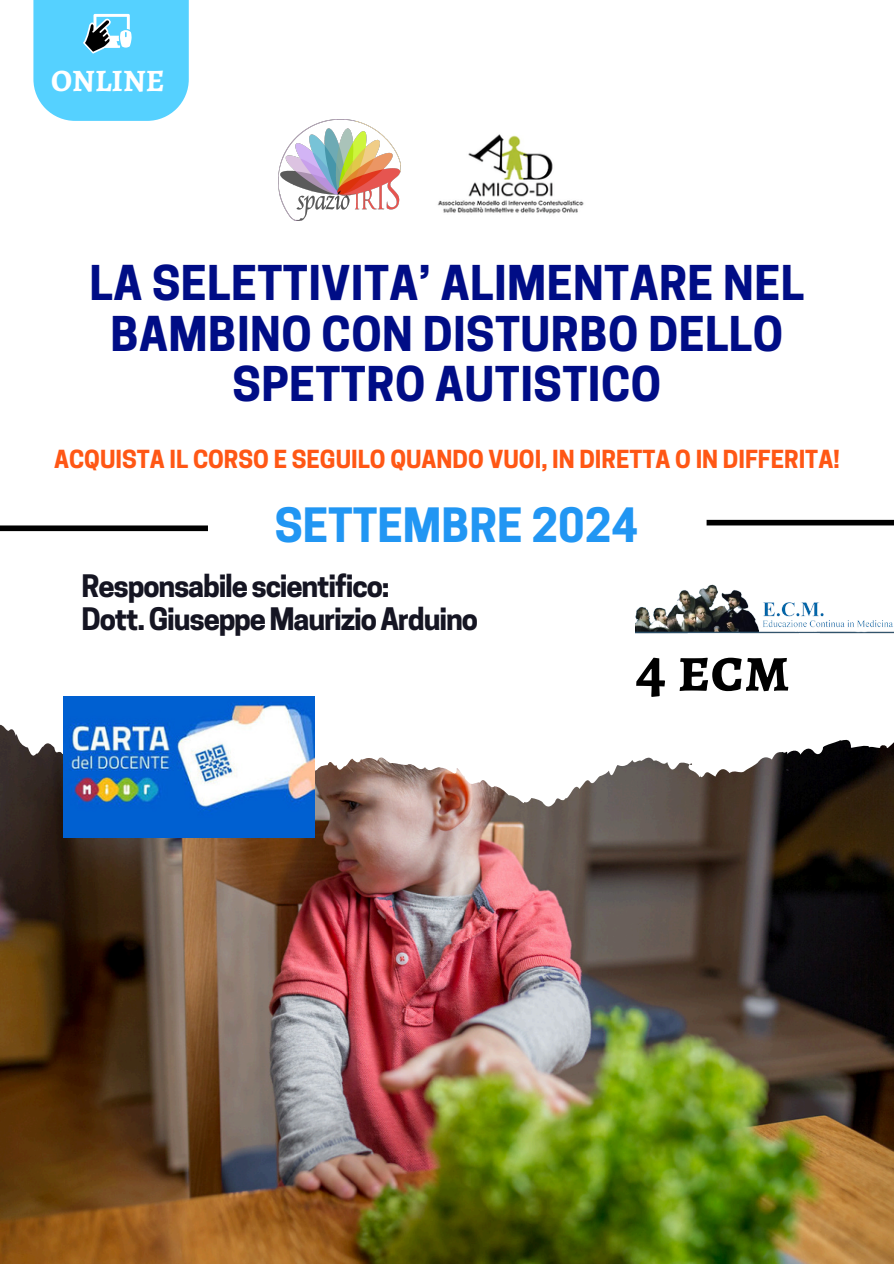
<style>
.page{position:relative;width:894px;height:1264px;background:#fff}
.page>*{position:absolute;margin:0;border:0;box-sizing:border-box;transform-origin:0 0}
.t1{font:700 64.35px "Alegreya SC";color:#000}
.t2{font:700 45px/50.7px "Cooper Hewitt";letter-spacing:.01em;color:#000d86;text-align:center}
.t3{font:700 44.4px "Cooper Hewitt";color:#2196f3}
.t4{font:700 31.2px "Alegreya SC";color:#fff}
.t5{font:700 29.1px/32.2px "Cooper Hewitt";letter-spacing:-.04em;color:#151522}
.t6{font:700 23.4px "Cooper Hewitt";color:#ff5715}
</style>
<div class="page">
<img style="left:0;top:809px;width:893px;height:454px">
<svg style="left:0;top:519px;width:893px;height:290px"></svg>
<img style="left:635px;top:576px;width:258px;height:68px">
<div style="left:0;top:525px;width:208px;height:6px;background:#000"></div>
<div style="left:706px;top:520px;width:187px;height:5px;background:#000"></div>
<svg style="left:33px;top:0;width:156px;height:121px;background:#61d0f9"></svg>
<img style="left:279px;top:120px;width:121px;height:100px">
<img style="left:437px;top:134px;width:147px;height:80px">
<img style="left:63px;top:697px;width:251px;height:140px">
<h4 class="t4" style="left:51px;top:59px;width:115px">ONLINE</h4>
<p class="t2" style="left:89px;top:263px;width:716px">LA SELETTIVITA’ ALIMENTARE NEL<br>BAMBINO CON DISTURBO DELLO<br>SPETTRO AUTISTICO</p>
<h1 class="t6" style="left:54px;top:450px;width:786px">ACQUISTA IL CORSO E SEGUILO QUANDO VUOI, IN DIRETTA O IN DIFFERITA!</h1>
<p class="t3" style="left:274px;top:509px;width:365px">SETTEMBRE 2024</p>
<h2 class="t5" style="left:82px;top:574px;width:397px">Responsabile scientifico:<br>Dott. Giuseppe Maurizio Arduino</h2>
<h2 class="t1" style="left:636px;top:625px;width:155px">4 ecm</h2>
</div>
